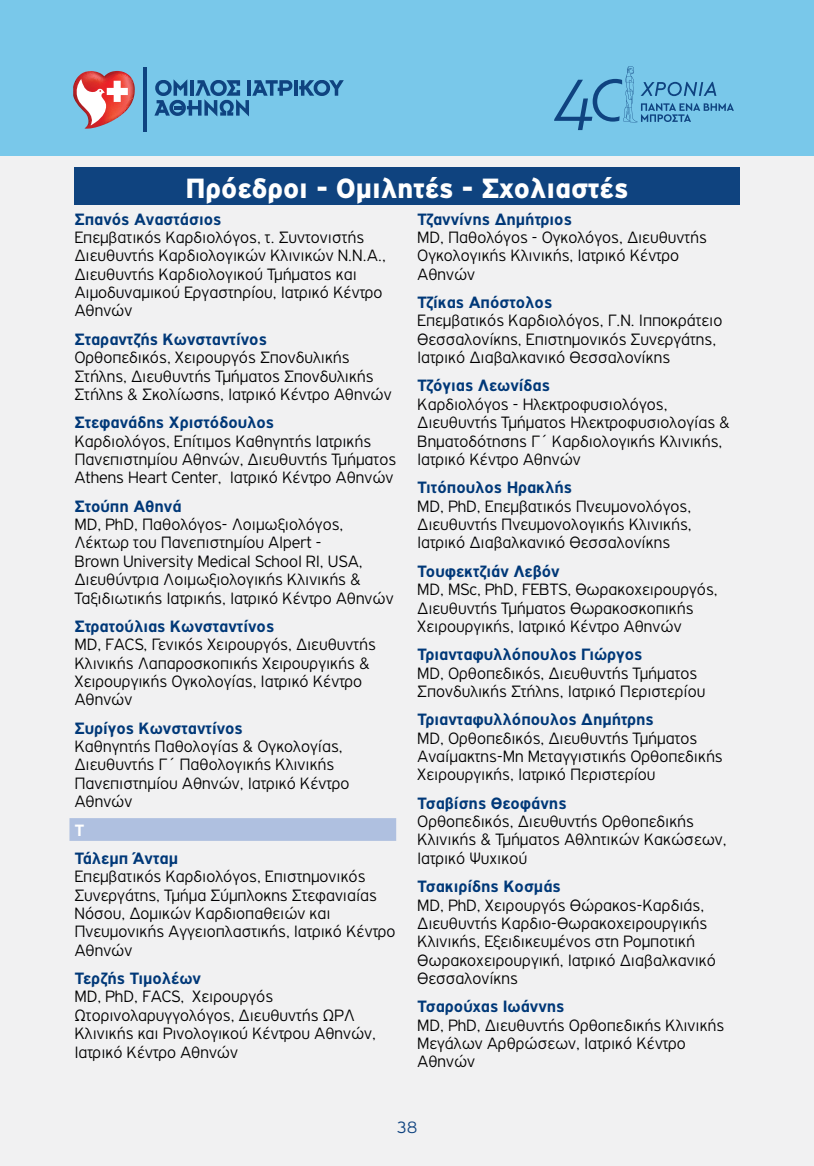
<style>
.page{position:relative;width:814px;height:1166px;background:#f1f1f2}
.page>*{position:absolute;margin:0;border:0;box-sizing:border-box;transform-origin:0 0}
.t1{font:900 29.75px "PF Highway Gothic";color:#fff}
.t2{font:300 17.5px/18.4px "PF Highway Gothic";color:#000}
.t3{font:700 17.5px "PF Highway Gothic";color:#003878}
.t4{font:300 17.5px "PF Highway Gothic";color:#0f4380}
.t5{font:700 17.5px "PF Highway Gothic";color:#fff}
</style>
<div class="page">
<div style="left:0;top:0;width:814px;height:156px;background:#79c8ea"></div>
<hr style="left:144px;top:67px;width:3px;height:65px;background:#0f4380">
<svg style="left:73px;top:71px;width:62px;height:58px"></svg>
<hr style="left:294px;top:80px;width:3px;height:16px;background:#0f4380">
<svg style="left:299px;top:80px;width:45px;height:16px"></svg>
<svg style="left:154px;top:79px;width:138px;height:37px"></svg>
<svg style="left:554px;top:66px;width:180px;height:64px"></svg>
<hr style="left:813px;top:0;width:1px;height:156px;background:#81d4f7">
<div style="left:69px;top:818px;width:327px;height:23px;background:#afc0e0"></div>
<div style="left:74px;top:168px;width:665px;height:36px;background:#0f437f"></div>
<h1 class="t1" style="left:185px;top:171px;width:444px">Πρόεδροι - Ομιλητές - Σχολιαστές</h1>
<p class="t3" style="left:74px;top:209px;width:148px">Σπανός Αναστάσιος</p>
<p class="t2" style="left:74px;top:228px;width:313px">Επεμβατικός Καρδιολόγος, τ. Συντονιστής Διευθυντής Καρδιολογικών Κλινικών Ν.Ν.Α., Διευθυντής Καρδιολογικού Τμήματος και Αιμοδυναμικού Εργαστηρίου, Ιατρικό Κέντρο Αθηνών</p>
<p class="t3" style="left:74px;top:329px;width:194px">Σταραντζής Κωνσταντίνος</p>
<p class="t2" style="left:74px;top:348px;width:319px">Ορθοπεδικός, Χειρουργός Σπονδυλικής<br>Στήλης, Διευθυντής Τμήματος Σπονδυλικής<br>Στήλης &amp; Σκολίωσης, Ιατρικό Κέντρο Αθηνών</p>
<p class="t3" style="left:74px;top:413px;width:201px">Στεφανάδης Χριστόδουλος</p>
<p class="t2" style="left:74px;top:432px;width:323px">Καρδιολόγος, Επίτιμος Καθηγητής Ιατρικής<br>Πανεπιστημίου Αθηνών, Διευθυντής Τμήματος<br>Athens Heart Center, Ιατρικό Κέντρο Αθηνών</p>
<p class="t3" style="left:74px;top:496px;width:109px">Στούπη Αθηνά</p>
<p class="t2" style="left:74px;top:515px;width:321px">MD, PhD, Παθολόγος- Λοιμωξιολόγος, Λέκτωρ του Πανεπιστημίου Alpert -<br>Brown University Medical School RI, USA, Διευθύντρια Λοιμωξιολογικής Κλινικής &amp; Ταξιδιωτικής Ιατρικής, Ιατρικό Κέντρο Αθηνών</p>
<p class="t3" style="left:74px;top:617px;width:201px">Στρατούλιας Κωνσταντίνος</p>
<p class="t2" style="left:74px;top:635px;width:303px">MD, FACS, Γενικός Χειρουργός, Διευθυντής Κλινικής Λαπαροσκοπικής Χειρουργικής &amp; Χειρουργικής Ογκολογίας, Ιατρικό Κέντρο Αθηνών</p>
<p class="t3" style="left:74px;top:718px;width:170px">Συρίγος Κωνσταντίνος</p>
<p class="t2" style="left:74px;top:737px;width:276px">Καθηγητής Παθολογίας &amp; Ογκολογίας,<br>Διευθυντής Γ΄ Παθολογικής Κλινικής<br>Πανεπιστημίου Αθηνών, Ιατρικό Κέντρο<br>Αθηνών</p>
<p class="t5" style="left:74px;top:820px;width:11px">Τ</p>
<p class="t3" style="left:74px;top:848px;width:105px">Τάλεμπ Άνταμ</p>
<p class="t2" style="left:74px;top:867px;width:322px">Επεμβατικός Καρδιολόγος, Επιστημονικός Συνεργάτης, Τμήμα Σύμπλοκης Στεφανιαίας Νόσου, Δομικών Καρδιοπαθειών και Πνευμονικής Αγγειοπλαστικής, Ιατρικό Κέντρο Αθηνών</p>
<p class="t3" style="left:74px;top:969px;width:128px">Τερζής Τιμολέων</p>
<p class="t2" style="left:74px;top:987px;width:303px">MD, PhD, FACS, Χειρουργός<br>Ωτορινολαρυγγολόγος, Διευθυντής ΩΡΛ<br>Κλινικής και Ρινολογικού Κέντρου Αθηνών,<br>Ιατρικό Κέντρο Αθηνών</p>
<p class="t3" style="left:417px;top:209px;width:156px">Τζαννίνης Δημήτριος</p>
<p class="t2" style="left:417px;top:228px;width:291px">MD, Παθολόγος - Ογκολόγος, Διευθυντής<br>Ογκολογικής Κλινικής, Ιατρικό Κέντρο<br>Αθηνών</p>
<p class="t3" style="left:417px;top:293px;width:137px">Τζίκας Απόστολος</p>
<p class="t2" style="left:417px;top:311px;width:307px">Επεμβατικός Καρδιολόγος, Γ.Ν. Ιπποκράτειο<br>Θεσσαλονίκης, Επιστημονικός Συνεργάτης,<br>Ιατρικό Διαβαλκανικό Θεσσαλονίκης</p>
<p class="t3" style="left:417px;top:376px;width:134px">Τζόγιας Λεωνίδας</p>
<p class="t2" style="left:417px;top:395px;width:314px">Καρδιολόγος - Ηλεκτροφυσιολόγος, Διευθυντής Τμήματος Ηλεκτροφυσιολογίας &amp; Βηματοδότησης Γ΄ Καρδιολογικής Κλινικής, Ιατρικό Κέντρο Αθηνών</p>
<p class="t3" style="left:417px;top:478px;width:156px">Τιτόπουλος Ηρακλής</p>
<p class="t2" style="left:417px;top:497px;width:276px;text-align:justify">MD, PhD, Επεμβατικός Πνευμονολόγος, Διευθυντής Πνευμονολογικής Κλινικής, Ιατρικό Διαβαλκανικό Θεσσαλονίκης</p>
<p class="t3" style="left:417px;top:561px;width:144px">Τουφεκτζιάν Λεβόν</p>
<p class="t2" style="left:417px;top:580px;width:302px">MD, MSc, PhD, FEBTS, Θωρακοχειρουργός,<br>Διευθυντής Τμήματος Θωρακοσκοπικής<br>Χειρουργικής, Ιατρικό Κέντρο Αθηνών</p>
<p class="t3" style="left:417px;top:645px;width:227px">Τριανταφυλλόπουλος Γιώργος</p>
<p class="t2" style="left:417px;top:663px;width:289px">MD, Ορθοπεδικός, Διευθυντής Τμήματος<br>Σπονδυλικής Στήλης, Ιατρικό Περιστερίου</p>
<p class="t3" style="left:417px;top:710px;width:238px">Τριανταφυλλόπουλος Δημήτρης</p>
<p class="t2" style="left:417px;top:729px;width:307px">MD, Ορθοπεδικός, Διευθυντής Τμήματος<br>Αναίμακτης-Μη Μεταγγιστικής Ορθοπεδικής<br>Χειρουργικής, Ιατρικό Περιστερίου</p>
<p class="t3" style="left:417px;top:793px;width:151px">Τσαβίσης Θεοφάνης</p>
<p class="t2" style="left:417px;top:812px;width:311px">Ορθοπεδικός, Διευθυντής Ορθοπεδικής<br>Κλινικής &amp; Τμήματος Αθλητικών Κακώσεων,<br>Ιατρικό Ψυχικού</p>
<p class="t3" style="left:417px;top:877px;width:145px">Τσακιρίδης Κοσμάς</p>
<p class="t2" style="left:417px;top:895px;width:300px">MD, PhD, Χειρουργός Θώρακος-Καρδιάς, Διευθυντής Καρδιο-Θωρακοχειρουργικής Κλινικής, Εξειδικευμένος στη Ρομποτική Θωρακοχειρουργική, Ιατρικό Διαβαλκανικό Θεσσαλονίκης</p>
<p class="t3" style="left:417px;top:997px;width:149px">Τσαρούχας Ιωάννης</p>
<p class="t2" style="left:417px;top:1016px;width:309px">MD, PhD, Διευθυντής Ορθοπεδικής Κλινικής<br>Μεγάλων Αρθρώσεων, Ιατρικό Κέντρο<br>Αθηνών</p>
<p class="t4" style="left:396px;top:1117px;width:22px">38</p>
</div>
